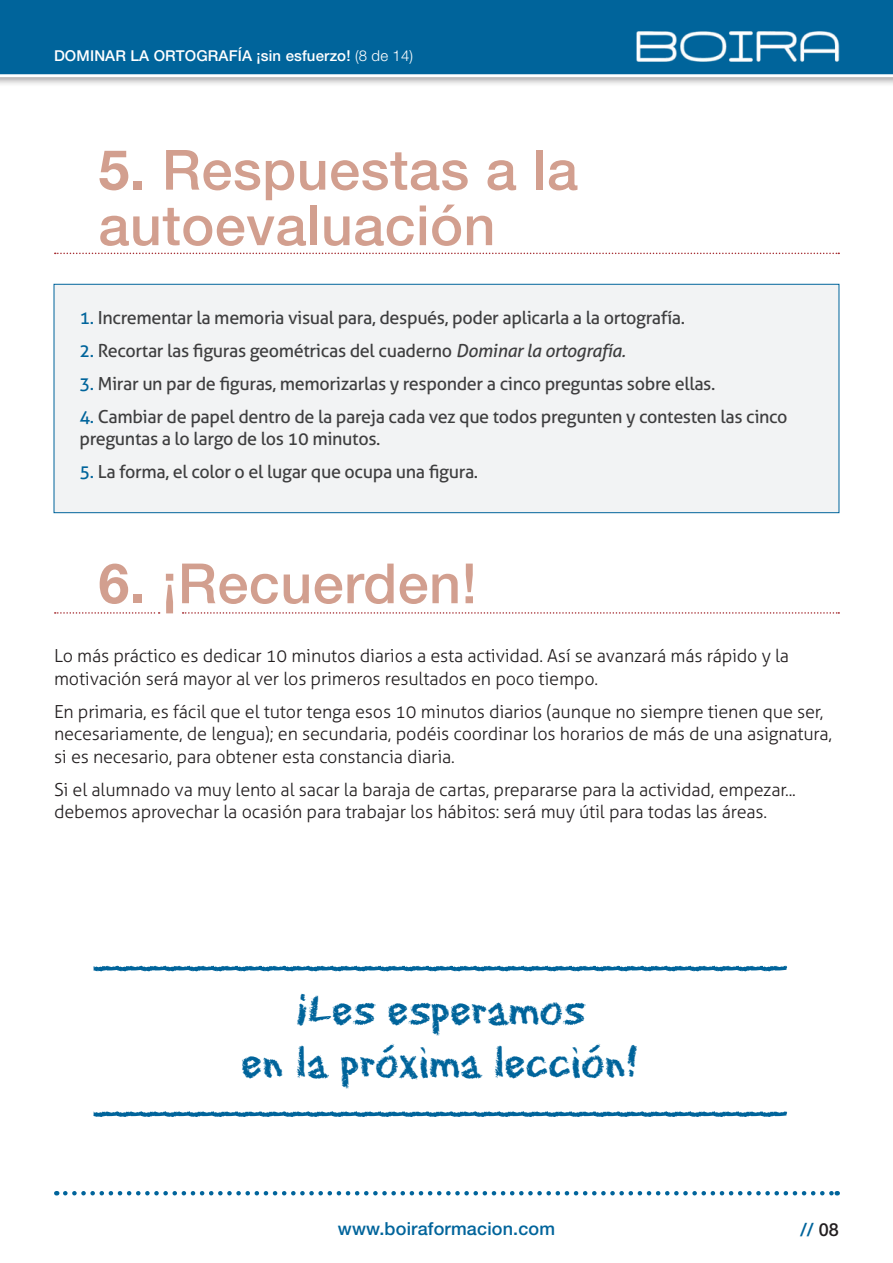
<style>
.page{position:relative;width:893px;height:1263px;background:#fff}
.page>*{position:absolute;margin:0;border:0;box-sizing:border-box;transform-origin:0 0}
.t1{font:500 55.5px/55.5px "Helvetica Neue LT Std";letter-spacing:.01em;color:#d29f8f}
.t2{font:48px/52.5px "Eraser Dust";color:#00649b;text-align:center}
.t3{font:300 18px/22.5px "Aller";letter-spacing:-.01em;color:#231f20}
.t4{font:18px/22.5px "Aller";letter-spacing:-.02em;color:#3e3e3f}
.t5{font:500 18px "Helvetica Neue LT Std";letter-spacing:.01em;color:#00649b}
.t6{font:500 15px "Helvetica Neue LT Std";letter-spacing:.01em;color:#fff}
.s1{font-weight:300}
.s2{font-weight:700}
.s3{color:#00649b}
.s4{font-style:italic}
.s5{color:#231f20}
</style>
<div class="page">
<div style="left:0;top:0;width:893px;height:87px;background:#231f20;opacity:.5"></div>
<div style="left:0;top:0;width:893px;height:77px;background:#00649b"></div>
<img style="left:621px;top:19px;width:231px;height:56px">
<svg style="left:65px;top:1191px;width:773px;height:4px"></svg>
<div style="left:54px;top:284px;width:785px;height:229px;background:#f2f3f4;border:1px solid #00649b"></div>
<svg style="left:55px;top:253px;width:784px;height:1px"></svg>
<svg style="left:183px;top:612px;width:656px;height:2px"></svg>
<svg style="left:55px;top:612px;width:105px;height:2px"></svg>
<svg style="left:93px;top:965px;width:694px;height:6px"></svg>
<svg style="left:93px;top:1111px;width:694px;height:6px"></svg>
<p class="t6" style="left:54px;top:47px;width:361px">DOMINAR LA ORTOGRAFÍA ¡sin esfuerzo! <span class="s1">(8 de 14)</span></p>
<p class="t1" style="left:98px;top:142px;width:481px"><span class="s2">5.</span> Respuestas a la autoevaluación</p>
<p class="t4" style="left:80px;top:306px;width:607px"><span class="s3">1.</span> Incrementar la memoria visual para, después, poder aplicarla a la ortografía.</p>
<p class="t4" style="left:80px;top:339px;width:548px"><span class="s3">2.</span> Recortar las figuras geométricas del cuaderno <span class="s4">Dominar la ortografía.</span></p>
<p class="t4" style="left:80px;top:372px;width:637px"><span class="s3">3.</span> Mirar un par de figuras, memorizarlas y responder a cinco preguntas sobre ellas.</p>
<p class="t4" style="left:80px;top:405px;width:710px"><span class="s3">4.</span> Cambiar de papel dentro de la pareja cada vez que todos pregunten y contesten las cinco preguntas a lo largo de los 10 minutos.</p>
<p class="t4" style="left:80px;top:461px;width:400px"><span class="s3">5.</span> La forma, el color o el lugar que ocupa una figura.</p>
<p class="t1" style="left:98px;top:555px;width:380px"><span class="s2">6.</span> ¡Recuerden!</p>
<p class="t3" style="left:54px;top:645px;width:737px">Lo más práctico es dedicar 10 minutos diarios a esta actividad. Así se avanzará más rápido y la motivación será mayor al ver los primeros resultados en poco tiempo.</p>
<p class="t3" style="left:54px;top:700px;width:780px">En primaria, es fácil que el tutor tenga esos 10 minutos diarios (aunque no siempre tienen que ser, necesariamente, de lengua); en secundaria, podéis coordinar los horarios de más de una asignatura, si es necesario, para obtener esta constancia diaria.</p>
<p class="t3" style="left:54px;top:778px;width:743px">Si el alumnado va muy lento al sacar la baraja de cartas, prepararse para la actividad, empezar... debemos aprovechar la ocasión para trabajar los hábitos: será muy útil para todas las áreas.</p>
<p class="t2" style="left:241px;top:980px;width:399px">¡Les esperamos<br>en la próxima lección!</p>
<p class="t5" style="left:338px;top:1218px;width:219px">www.boiraformacion.com</p>
<p class="t5" style="left:801px;top:1218px;width:40px">// <span class="s5">08</span></p>
</div>
